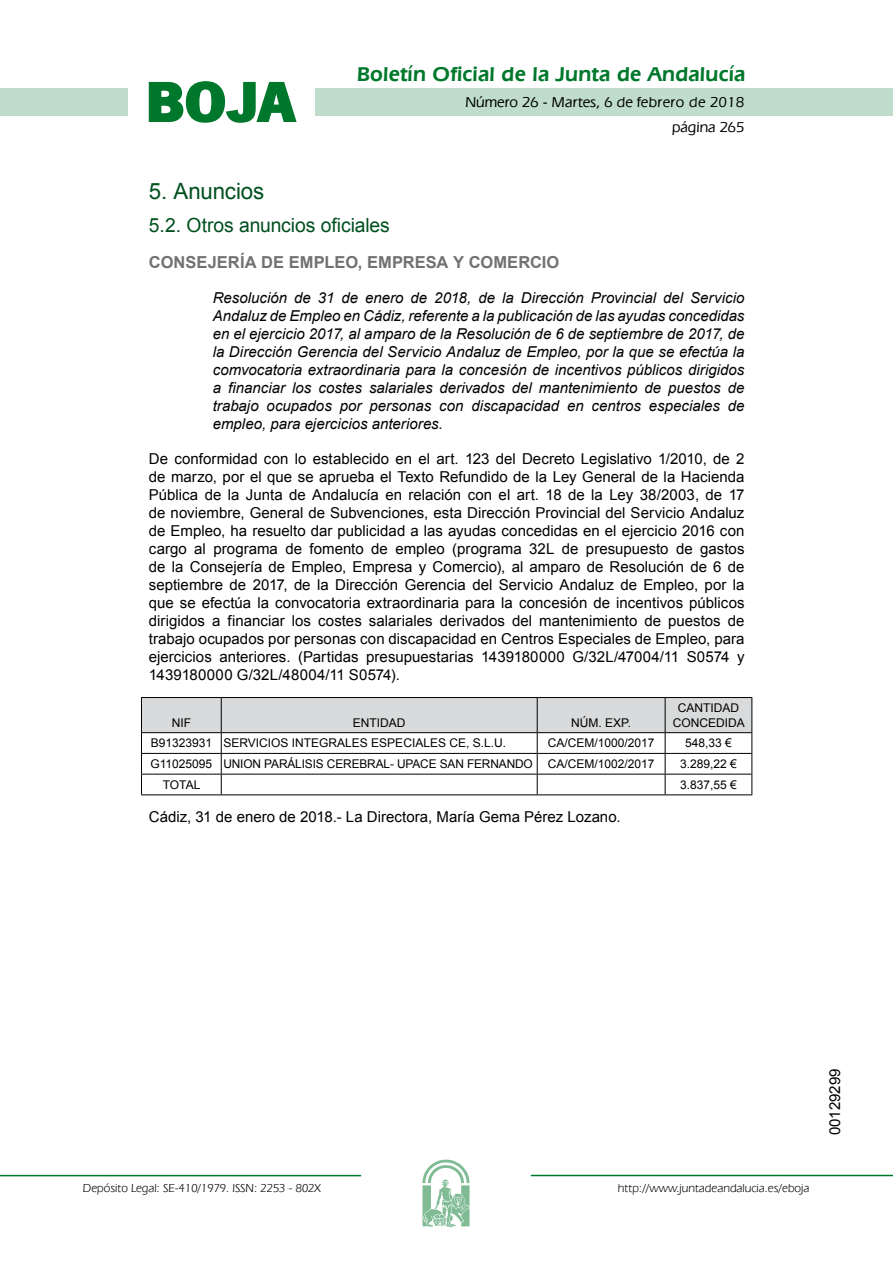
<style>
.page{position:relative;width:893px;height:1263px;background:#fff}
.page>*{position:absolute;margin:0;border:0;box-sizing:border-box;transform-origin:0 0}
.t1{font:700 57.75px "News Got T";color:#00782c;scale:1.14 1}
.t2{font:22.5px "Arial";letter-spacing:-.005em;color:#00501f}
.t3{font:600 21px "Eras IT Cby BT";letter-spacing:.01em;color:#00782c}
.t4{font:19.5px "Arial";letter-spacing:-.005em;color:#00501f}
.t5{font:700 16.5px "Arial";letter-spacing:.005em;color:#707173}
.t6{font:15px/18px "Arial";color:#000;text-align:justify}
.t7{font:italic 15px/18px "Arial";color:#000;text-align:justify}
.t8{font:500 15px/24.5px "Eras IT Cby BT";color:#000;text-align:right}
.t9{font:12px/14.4px "Arial";color:#000;text-align:center}
.t10{font:12px "Eras IT Cby BT";color:#000}
</style>
<div class="page">
<div style="left:315px;top:88px;width:577px;height:28px;background:#bfddca"></div>
<div style="left:0;top:88px;width:128px;height:28px;background:#bfddca"></div>
<hr style="left:0;top:1175px;width:361px;height:1px;background:#00782c">
<svg style="left:422px;top:1159px;width:47px;height:68px"></svg>
<hr style="left:531px;top:1175px;width:361px;height:1px;background:#00782c">
<svg style="left:148px;top:81px;width:149px;height:42px"></svg>
<hr style="left:141px;top:697px;width:80px;height:1px;background:#000">
<hr style="left:221px;top:697px;width:316px;height:1px;background:#000">
<hr style="left:537px;top:697px;width:128px;height:1px;background:#000">
<hr style="left:665px;top:697px;width:87px;height:1px;background:#000">
<svg style="left:141px;top:698px;width:611px;height:97px"></svg>
<hr style="left:141px;top:795px;width:80px;height:1px;background:#000">
<hr style="left:221px;top:795px;width:316px;height:1px;background:#000">
<hr style="left:537px;top:795px;width:128px;height:1px;background:#000">
<hr style="left:665px;top:795px;width:87px;height:1px;background:#000">
<h1 class="t1" style="left:145px;top:68px;width:133px">BOJA</h1>
<h3 class="t3" style="left:357px;top:62px;width:390px">Boletín Oficial de la Junta de Andalucía</h3>
<p class="t8" style="left:465px;top:90px;width:280px">Número 26 - Martes, 6 de febrero de 2018 página 265</p>
<h2 class="t2" style="left:149px;top:177px;width:117px">5. Anuncios</h2>
<h3 class="t4" style="left:149px;top:212px;width:242px">5.2. Otros anuncios oficiales</h3>
<p class="t5" style="left:149px;top:251px;width:412px">CONSEJERÍA DE EMPLEO, EMPRESA Y COMERCIO</p>
<p class="t7" style="left:213px;top:289px;width:533px">Resolución de 31 de enero de 2018, de la Dirección Provincial del Servicio Andaluz de Empleo en Cádiz, referente a la publicación de las ayudas concedidas en el ejercicio 2017, al amparo de la Resolución de 6 de septiembre de 2017, de la Dirección Gerencia del Servicio Andaluz de Empleo, por la que se efectúa la comvocatoria extraordinaria para la concesión de incentivos públicos dirigidos a financiar los costes salariales derivados del mantenimiento de puestos de trabajo ocupados por personas con discapacidad en centros especiales de empleo, para ejercicios anteriores.</p>
<p class="t6" style="left:149px;top:450px;width:597px">De conformidad con lo establecido en el art. 123 del Decreto Legislativo 1/2010, de 2 de marzo, por el que se aprueba el Texto Refundido de la Ley General de la Hacienda Pública de la Junta de Andalucía en relación con el art. 18 de la Ley 38/2003, de 17 de noviembre, General de Subvenciones, esta Dirección Provincial del Servicio Andaluz de Empleo, ha resuelto dar publicidad a las ayudas concedidas en el ejercicio 2016 con cargo al programa de fomento de empleo (programa 32L de presupuesto de gastos de la Consejería de Empleo, Empresa y Comercio), al amparo de Resolución de 6 de septiembre de 2017, de la Dirección Gerencia del Servicio Andaluz de Empleo, por la que se efectúa la convocatoria extraordinaria para la concesión de incentivos públicos dirigidos a financiar los costes salariales derivados del mantenimiento de puestos de trabajo ocupados por personas con discapacidad en Centros Especiales de Empleo, para ejercicios anteriores. (Partidas presupuestarias 1439180000 G/32L/47004/11 S0574 y 1439180000 G/32L/48004/11 S0574).</p>
<p class="t9" style="left:172px;top:715px;width:21px">NIF</p>
<p class="t9" style="left:353px;top:715px;width:54px">ENTIDAD</p>
<p class="t9" style="left:571px;top:715px;width:61px">NÚM. EXP.</p>
<p class="t9" style="left:672px;top:701px;width:74px">CANTIDAD<br>CONCEDIDA</p>
<p class="t9" style="left:151px;top:736px;width:357px">B91323931 SERVICIOS INTEGRALES ESPECIALES CE, S.L.U.</p>
<p class="t9" style="left:547px;top:736px;width:108px">CA/CEM/1000/2017</p>
<p class="t9" style="left:685px;top:736px;width:48px">548,33 €</p>
<p class="t9" style="left:150px;top:757px;width:505px">G11025095 UNION PARÁLISIS CEREBRAL- UPACE SAN FERNANDO CA/CEM/1002/2017</p>
<p class="t9" style="left:680px;top:757px;width:58px">3.289,22 €</p>
<p class="t9" style="left:163px;top:778px;width:39px">TOTAL</p>
<p class="t9" style="left:680px;top:778px;width:58px">3.837,55 €</p>
<p class="t6" style="left:149px;top:808px;width:473px">Cádiz, 31 de enero de 2018.- La Directora, María Gema Pérez Lozano.</p>
<p class="t10" style="left:83px;top:1181px;width:239px">Depósito Legal: SE-410/1979. ISSN: 2253 - 802X</p>
<p class="t10" style="left:618px;top:1181px;width:193px">http://www.juntadeandalucia.es/eboja</p>
<p class="t6" style="left:826px;top:1135px;width:68px;rotate:-90deg">00129299</p>
</div>
